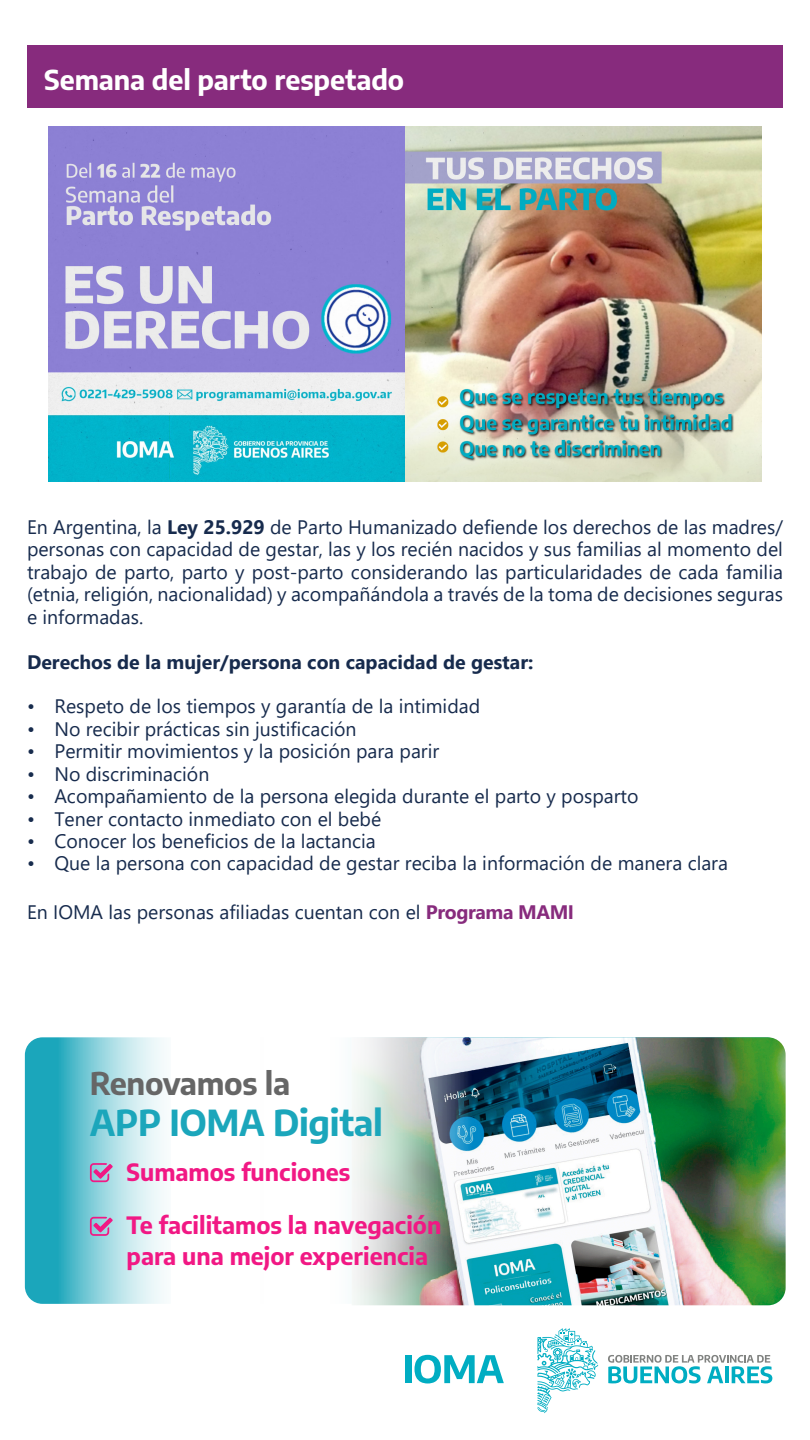
<style>
.page{position:relative;width:810px;height:1440px;background:#fff}
.page>*{position:absolute;margin:0;border:0;box-sizing:border-box;transform-origin:0 0}
.t1{font:700 35.17px "Encode Sans";letter-spacing:-.01em;color:#1ba6bb}
.t2{font:700 30.75px "Encode Sans";letter-spacing:-.01em;color:#666}
.t3{font:700 27px "Encode Sans";letter-spacing:-.005em;color:#fff}
.t4{font:700 23.48px/30.8px "Encode Sans";color:#f11884}
.t5{font:19.5px/22.4px "Segoe UI";color:#172b4d;text-align:justify}
.t6{font:700 19.5px "Segoe UI";color:#172b4d}
.s1{font-weight:700}
.s2{font-weight:700;color:#872b7d}
</style>
<div class="page">
<div style="left:405px;top:1355px;width:6px;height:28px;background:#00adc2"></div>
<svg style="left:415px;top:1355px;width:89px;height:29px"></svg>
<svg style="left:537px;top:1328px;width:61px;height:85px"></svg>
<svg style="left:608px;top:1355px;width:164px;height:28px"></svg>
<div style="left:27px;top:45px;width:756px;height:63px;background:#872b7d"></div>
<img style="left:49px;top:127px;width:712px;height:355px">
<div style="left:25px;top:1037px;width:759px;height:267px;background:#1ba6bb;border-radius:18px"></div>
<img style="left:472px;top:1037px;width:314px;height:268px">
<div style="left:172px;top:1037px;width:132px;height:273px;background:#fff"></div>
<svg style="left:304px;top:1037px;width:168px;height:269px;background:#d1d9d7"></svg>
<svg style="left:57px;top:1037px;width:115px;height:267px;background:#a4dbe3"></svg>
<svg style="left:90px;top:1163px;width:23px;height:19px"></svg>
<svg style="left:90px;top:1217px;width:23px;height:19px"></svg>
<p class="t3" style="left:44px;top:60px;width:361px">Semana del parto respetado</p>
<p class="t5" style="left:27px;top:514px;width:758px">En Argentina, la <span class="s1">Ley 25.929</span> de Parto Humanizado defiende los derechos de las madres/ personas con capacidad de gestar, las y los recién nacidos y sus familias al momento del trabajo de parto, parto y post-parto considerando las particularidades de cada familia (etnia, religión, nacionalidad) y acompañándola a través de la toma de decisiones seguras e informadas.</p>
<p class="t6" style="left:27px;top:643px;width:508px">Derechos de la mujer/persona con capacidad de gestar:</p>
<p class="t5" style="left:27px;top:694px;width:455px">• Respeto de los tiempos y garantía de la intimidad</p>
<p class="t5" style="left:27px;top:716px;width:331px">• No recibir prácticas sin justificación</p>
<p class="t5" style="left:27px;top:738px;width:414px">• Permitir movimientos y la posición para parir</p>
<p class="t5" style="left:27px;top:761px;width:184px">• No discriminación</p>
<p class="t5" style="left:27px;top:783px;width:613px">• Acompañamiento de la persona elegida durante el parto y posparto</p>
<p class="t5" style="left:27px;top:806px;width:356px">• Tener contacto inmediato con el bebé</p>
<p class="t5" style="left:27px;top:828px;width:350px">• Conocer los beneficios de la lactancia</p>
<p class="t5" style="left:27px;top:851px;width:703px">• Que la persona con capacidad de gestar reciba la información de manera clara</p>
<p class="t5" style="left:27px;top:899px;width:549px">En IOMA las personas afiliadas cuentan con el <span class="s2">Programa MAMI</span></p>
<p class="t2" style="left:90px;top:1060px;width:202px">Renovamos la</p>
<p class="t1" style="left:90px;top:1097px;width:294px">APP IOMA Digital</p>
<p class="t4" style="left:127px;top:1156px;width:225px">Sumamos funciones</p>
<p class="t4" style="left:127px;top:1209px;width:316px">Te facilitamos la navegación para una mejor experiencia</p>
</div>
